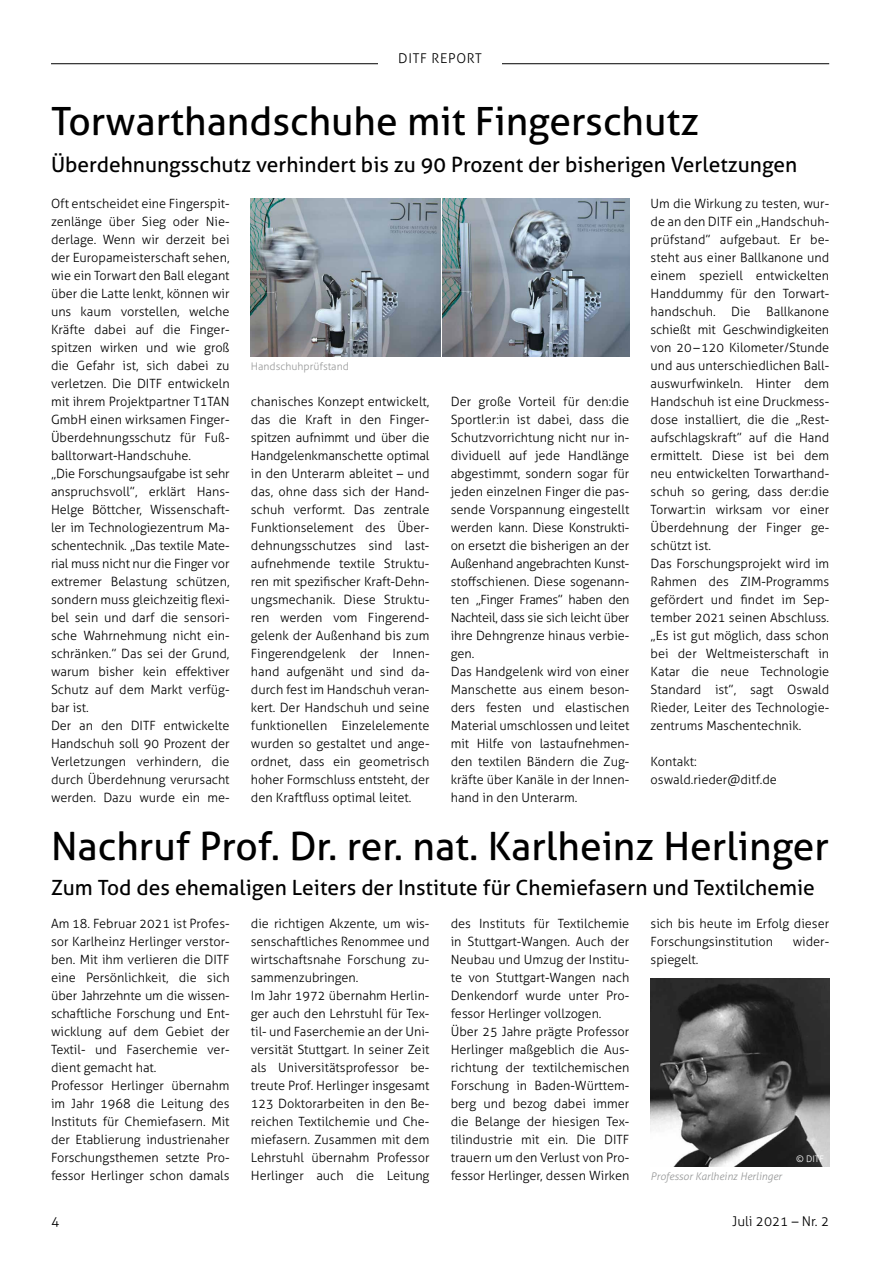
<style>
.page{position:relative;width:893px;height:1263px;background:#fff}
.page>*{position:absolute;margin:0;border:0;box-sizing:border-box;transform-origin:0 0}
.t1{font:39px "Aller";color:#000}
.t2{font:21px "Aller";color:#000}
.t3{font:300 13.5px "Aller";color:#000}
.t4{font:300 13.5px "Aller";letter-spacing:.04em;color:#000}
.t5{font:300 12.75px/18px "Aller";color:#000}
.t6{font:italic 300 10.5px "Aller";color:#989999}
.t7{font:300 10.5px "Aller";color:#989999}
.t8{font:300 9px "Aller";color:#fff}
</style>
<div class="page">
<img style="left:251px;top:198px;width:189px;height:158px">
<img style="left:442px;top:198px;width:187px;height:158px">
<hr style="left:51px;top:63px;width:778px;height:1px;background:#000">
<div style="left:378px;top:58px;width:124px;height:11px;background:#fff"></div>
<img style="left:651px;top:979px;width:178px;height:187px">
<p class="t4" style="left:398px;top:50px;width:85px">DITF REPORT</p>
<h1 class="t1" style="left:51px;top:97px;width:650px">Torwarthandschuhe mit Fingerschutz</h1>
<h2 class="t2" style="left:51px;top:152px;width:748px">Überdehnungsschutz verhindert bis zu 90 Prozent der bisherigen Verletzungen</h2>
<p class="t5" style="left:51px;top:194px;width:180px">Oft entscheidet eine Fingerspit&shy;zenlänge über Sieg oder Nie&shy;derlage. Wenn wir derzeit bei der Europameisterschaft sehen, wie ein Torwart den Ball elegant über die Latte lenkt, können wir uns kaum vorstellen, welche<br>Kräfte dabei auf die Finger&shy;spitzen wirken und wie groß die Gefahr ist, sich dabei zu verletzen. Die DITF entwickeln mit ihrem Projektpartner T1TAN<br>GmbH einen wirksamen Finger-<br>Überdehnungsschutz für Fuß&shy;balltorwart-Handschuhe.<br>„Die Forschungsaufgabe ist sehr anspruchsvoll”, erklärt Hans-<br>Helge Böttcher, Wissenschaft&shy;ler im Technologiezentrum Ma&shy;schentechnik. „Das textile Mate&shy;rial muss nicht nur die Finger vor extremer Belastung schützen, sondern muss gleichzeitig flexi&shy;bel sein und darf die sensori&shy;sche Wahrnehmung nicht ein&shy;schränken.” Das sei der Grund, warum bisher kein effektiver<br>Schutz auf dem Markt verfüg&shy;bar ist.<br>Der an den DITF entwickelte<br>Handschuh soll 90 Prozent der<br>Verletzungen verhindern, die durch Überdehnung verursacht werden. Dazu wurde ein me-</p>
<p class="t7" style="left:251px;top:360px;width:99px">Handschuhprüfstand</p>
<p class="t5" style="left:251px;top:392px;width:180px;text-align:justify">chanisches Konzept entwickelt, das die Kraft in den Finger&shy;spitzen aufnimmt und über die Handgelenkmanschette optimal in den Unterarm ableitet – und das, ohne dass sich der Hand&shy;schuh verformt. Das zentrale Funktionselement des Über&shy;dehnungsschutzes sind last&shy;aufnehmende textile Struktu&shy;ren mit spezifischer Kraft-Dehn&shy;ungsmechanik. Diese Struktu&shy;ren werden vom Fingerend&shy;gelenk der Außenhand bis zum Fingerendgelenk der Innen&shy;hand aufgenäht und sind da&shy;durch fest im Handschuh veran&shy;kert. Der Handschuh und seine funktionellen Einzelelemente wurden so gestaltet und ange&shy;ordnet, dass ein geometrisch hoher Formschluss entsteht, der den Kraftfluss optimal leitet.</p>
<p class="t5" style="left:451px;top:392px;width:180px">Der große Vorteil für den:die<br>Sportler:in ist dabei, dass die<br>Schutzvorrichtung nicht nur in&shy;dividuell auf jede Handlänge abgestimmt, sondern sogar für jeden einzelnen Finger die pas&shy;sende Vorspannung eingestellt werden kann. Diese Konstrukti&shy;on ersetzt die bisherigen an der<br>Außenhand angebrachten Kunst&shy;stoffschienen. Diese sogenann&shy;ten „Finger Frames” haben den<br>Nachteil, dass sie sich leicht über ihre Dehngrenze hinaus verbie&shy;gen.<br>Das Handgelenk wird von einer<br>Manschette aus einem beson&shy;ders festen und elastischen<br>Material umschlossen und leitet mit Hilfe von lastaufnehmen&shy;den textilen Bändern die Zug&shy;kräfte über Kanäle in der Innen&shy;hand in den Unterarm.</p>
<p class="t5" style="left:651px;top:195px;width:180px">Um die Wirkung zu testen, wur&shy;de an den DITF ein „Handschuh&shy;prüfstand” aufgebaut. Er be&shy;steht aus einer Ballkanone und einem speziell entwickelten<br>Handdummy für den Torwart&shy;handschuh. Die Ballkanone schießt mit Geschwindigkeiten von 20–120 Kilometer/Stunde und aus unterschiedlichen Ball&shy;auswurfwinkeln. Hinter dem<br>Handschuh ist eine Druckmess&shy;dose installiert, die die „Rest&shy;aufschlagskraft” auf die Hand ermittelt. Diese ist bei dem neu entwickelten Torwarthand&shy;schuh so gering, dass der:die<br>Torwart:in wirksam vor einer<br>Überdehnung der Finger ge&shy;schützt ist.<br>Das Forschungsprojekt wird im<br>Rahmen des ZIM-Programms gefördert und findet im Sep&shy;tember 2021 seinen Abschluss. „Es ist gut möglich, dass schon bei der Weltmeisterschaft in<br>Katar die neue Technologie<br>Standard ist”, sagt Oswald<br>Rieder, Leiter des Technologie&shy;zentrums Maschentechnik.</p>
<p class="t5" style="left:651px;top:753px;width:128px">Kontakt: oswald.rieder@ditf.de</p>
<h1 class="t1" style="left:51px;top:822px;width:780px">Nachruf Prof. Dr. rer. nat. Karlheinz Herlinger</h1>
<h2 class="t2" style="left:51px;top:875px;width:765px">Zum Tod des ehemaligen Leiters der Institute für Chemiefasern und Textilchemie</h2>
<p class="t5" style="left:251px;top:914px;width:180px">die richtigen Akzente, um wis&shy;senschaftliches Renommee und wirtschaftsnahe Forschung zu&shy;sammenzubringen.<br>Im Jahr 1972 übernahm Herlin&shy;ger auch den Lehrstuhl für Tex&shy;til- und Faserchemie an der Uni&shy;versität Stuttgart. In seiner Zeit als Universitätsprofessor be&shy;treute Prof. Herlinger insgesamt<br>123 Doktorarbeiten in den Be&shy;reichen Textilchemie und Che&shy;miefasern. Zusammen mit dem<br>Lehrstuhl übernahm Professor<br>Herlinger auch die Leitung</p>
<p class="t5" style="left:451px;top:914px;width:180px">des Instituts für Textilchemie in Stuttgart-Wangen. Auch der<br>Neubau und Umzug der Institu&shy;te von Stuttgart-Wangen nach<br>Denkendorf wurde unter Pro&shy;fessor Herlinger vollzogen.<br>Über 25 Jahre prägte Professor<br>Herlinger maßgeblich die Aus&shy;richtung der textilchemischen<br>Forschung in Baden-Württem&shy;berg und bezog dabei immer die Belange der hiesigen Tex&shy;tilindustrie mit ein. Die DITF trauern um den Verlust von Pro&shy;fessor Herlinger, dessen Wirken</p>
<p class="t5" style="left:651px;top:914px;width:180px">sich bis heute im Erfolg dieser<br>Forschungsinstitution</p>
<p class="t5" style="left:51px;top:915px;width:180px">Am 18. Februar 2021 ist Profes&shy;sor Karlheinz Herlinger verstor&shy;ben. Mit ihm verlieren die DITF eine Persönlichkeit, die sich über Jahrzehnte um die wissen&shy;schaftliche Forschung und Ent&shy;wicklung auf dem Gebiet der<br>Textil- und Faserchemie ver&shy;dient gemacht hat.<br>Professor Herlinger übernahm im Jahr 1968 die Leitung des<br>Instituts für Chemiefasern. Mit der Etablierung industrienaher<br>Forschungsthemen setzte Pro&shy;fessor Herlinger schon damals</p>
<p class="t5" style="left:793px;top:932px;width:38px">wider-</p>
<p class="t5" style="left:651px;top:950px;width:49px">spiegelt.</p>
<p class="t8" style="left:796px;top:1153px;width:29px">© DITF</p>
<p class="t6" style="left:651px;top:1170px;width:133px">Professor Karlheinz Herlinger</p>
<p class="t4" style="left:51px;top:1213px;width:10px">4</p>
<p class="t3" style="left:732px;top:1213px;width:98px">Juli 2021 – Nr. 2</p>
</div>
